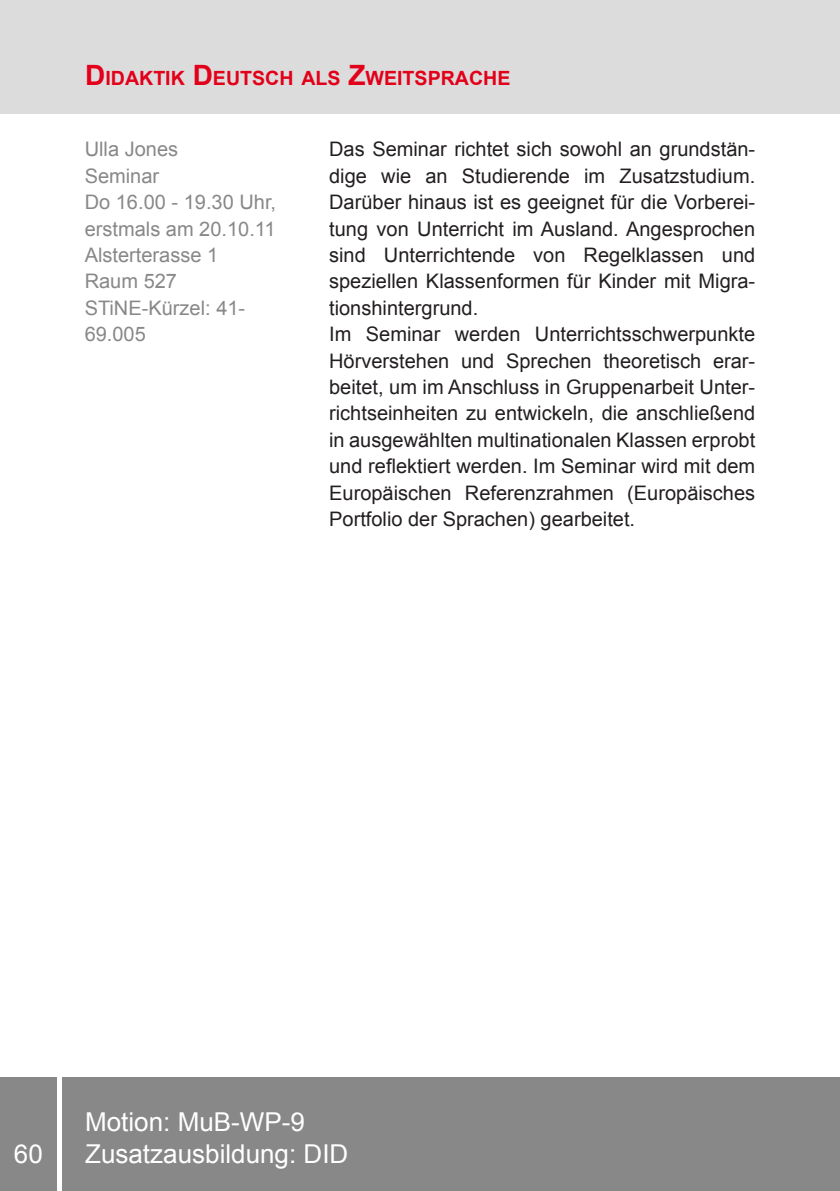
<style>
.page{position:relative;width:840px;height:1191px;background:#fff}
.page>*{position:absolute;margin:0;border:0;box-sizing:border-box;transform-origin:0 0}
.t1{font:26px "Arial";color:#fff}
.t2{font:20px/26.4px "Arial";color:#231f20;text-align:justify}
.t3{font:20px/26.4px "Arial";color:#888}
.t4{font:700 19.6px "Arial";color:#e2001a}
.s1{font-size:28px}
</style>
<div class="page">
<div style="left:0;top:1077px;width:57px;height:114px;background:#888"></div>
<div style="left:0;top:0;width:839px;height:113px;background:#dcdcdc"></div>
<div style="left:62px;top:1077px;width:777px;height:114px;background:#888"></div>
<p class="t4" style="left:85px;top:65px;width:426px"><span class="s1">D</span> IDAKTIK <span class="s1">D</span> EUTSCH ALS <span class="s1">Z</span>WEITSPRACHE</p>
<p class="t3" style="left:85px;top:136px;width:95px">Ulla Jones</p>
<p class="t3" style="left:85px;top:163px;width:76px">Seminar</p>
<p class="t3" style="left:85px;top:189px;width:193px">Do 16.00 - 19.30 Uhr,</p>
<p class="t3" style="left:85px;top:215px;width:192px">erstmals am 20.10.11</p>
<p class="t3" style="left:85px;top:242px;width:135px">Alsterterasse 1</p>
<p class="t3" style="left:85px;top:268px;width:94px">Raum 527</p>
<p class="t3" style="left:85px;top:295px;width:162px">STiNE-Kürzel: 41-<br>69.005</p>
<p class="t2" style="left:329px;top:136px;width:427px">Das Seminar richtet sich sowohl an grundstän&shy;dige wie an Studierende im Zusatzstudium.<br>Darüber hinaus ist es geeignet für die Vorberei&shy;tung von Unterricht im Ausland. Angesprochen sind Unterrichtende von Regelklassen und speziellen Klassenformen für Kinder mit Migra&shy;tionshintergrund.</p>
<p class="t2" style="left:329px;top:321px;width:427px">Im Seminar werden Unterrichtsschwerpunkte Hörverstehen und Sprechen theoretisch erar&shy;beitet, um im Anschluss in Gruppenarbeit Unter&shy;richtseinheiten zu entwickeln, die anschließend in ausgewählten multinationalen Klassen erprobt und reflektiert werden. Im Seminar wird mit dem Europäischen Referenzrahmen (Europäisches Portfolio der Sprachen) gearbeitet.</p>
<h1 class="t1" style="left:14px;top:1136px;width:30px">60</h1>
<p class="t1" style="left:85px;top:1105px;width:221px">Motion: MuB-WP-9</p>
<p class="t1" style="left:85px;top:1136px;width:264px">Zusatzausbildung: DID</p>
</div>
